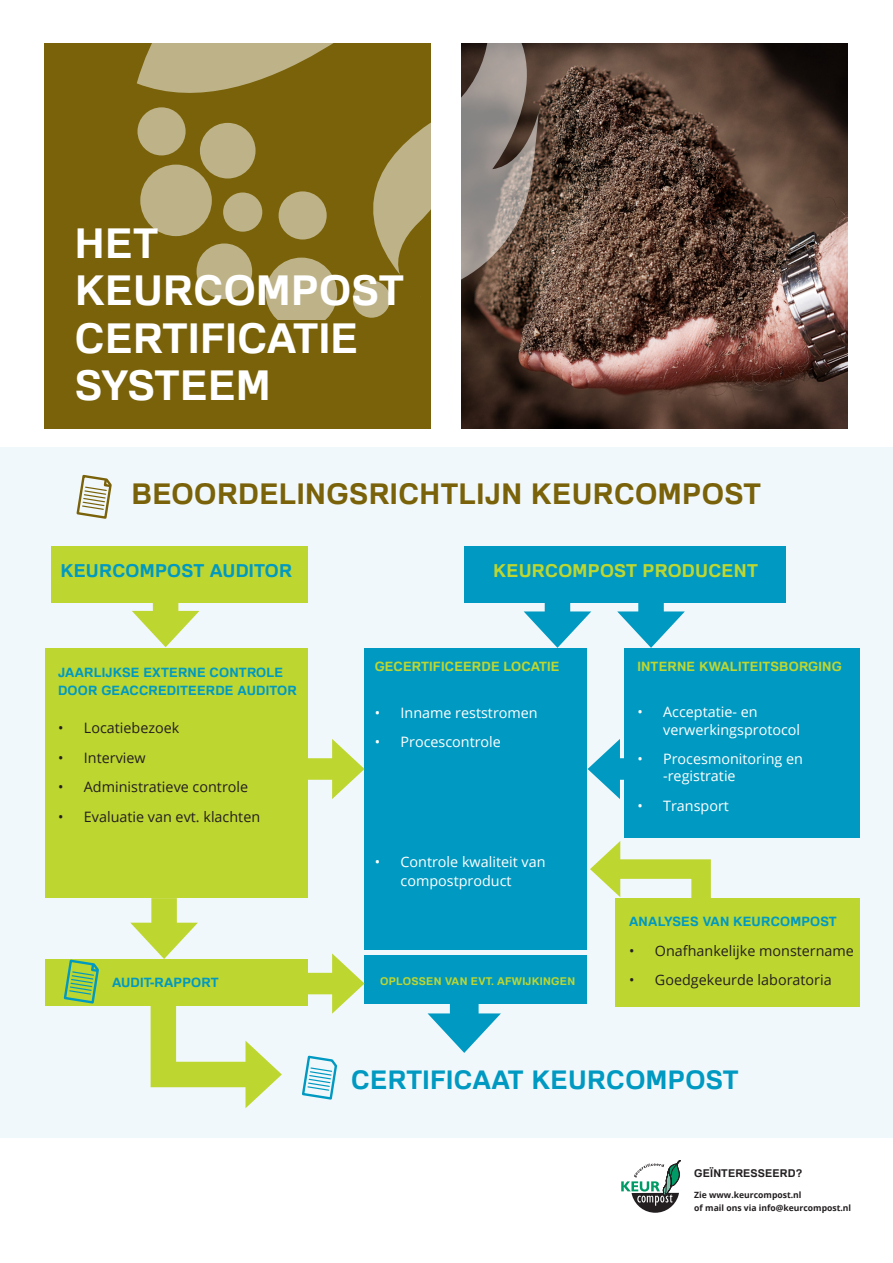
<style>
.page{position:relative;width:893px;height:1263px;background:#fff}
.page>*{position:absolute;margin:0;border:0;box-sizing:border-box;transform-origin:0 0}
.COVER_TITEL_36PT{font:700 41.25px/47.2px "Familiar Pro";letter-spacing:.01em;color:#fff}
.kopje_groen{font:700 28.65px "Familiar Pro";letter-spacing:.015em;color:#796209}
.kopje_groen-2{font:700 25.8px "Familiar Pro";letter-spacing:.015em;color:#0099c1}
.PosterA0_kopje2{font:700 18px "Familiar Pro";letter-spacing:.015em;color:#bed630}
.PosterA0_kopje2-2{font:700 18px "Familiar Pro";letter-spacing:.015em;color:#0099c1}
.PosterA0_opsom{font:14.4px/17.2px "Open Sans";color:#fff}
.PosterA0_opsom-2{font:14.4px "Open Sans";color:#231f20}
.PosterA0_kopje2-3{font:700 12.9px/17.2px "Familiar Pro";letter-spacing:.015em;color:#0099c1}
.PosterA0_kopje2-4{font:700 12.9px "Familiar Pro";letter-spacing:.015em;color:#bed630}
.t1{font:700 10.8px "Familiar Pro";letter-spacing:.025em;color:#bed630}
.kopje_blauw{font:700 10.8px "Familiar Pro";letter-spacing:.015em;color:#231f20}
.Leden_naam{font:700 8.55px/12.9px "Open Sans";color:#231f20}
</style>
<div class="page">
<div style="left:0;top:448px;width:893px;height:690px;background:#f1f8fb"></div>
<div style="left:45px;top:648px;width:263px;height:250px;background:#bed630"></div>
<div style="left:45px;top:959px;width:263px;height:47px;background:#bed630"></div>
<div style="left:616px;top:898px;width:244px;height:109px;background:#bed630"></div>
<div style="left:364px;top:648px;width:223px;height:301px;background:#0099c1"></div>
<div style="left:364px;top:956px;width:223px;height:48px;background:#0099c1"></div>
<div style="left:625px;top:648px;width:235px;height:190px;background:#0099c1"></div>
<div style="left:464px;top:546px;width:322px;height:57px;background:#0099c1"></div>
<div style="left:51px;top:546px;width:257px;height:57px;background:#bed630"></div>
<svg style="left:621px;top:1160px;width:59px;height:53px"></svg>
<div style="left:151px;top:898px;width:26px;height:38px;background:#bed630"></div>
<svg style="left:130px;top:923px;width:152px;height:185px"></svg>
<div style="left:608px;top:758px;width:28px;height:22px;background:#0099c1"></div>
<svg style="left:588px;top:739px;width:32px;height:60px"></svg>
<div style="left:267px;top:758px;width:77px;height:22px;background:#bed630"></div>
<svg style="left:332px;top:739px;width:32px;height:60px"></svg>
<div style="left:267px;top:973px;width:77px;height:21px;background:#bed630"></div>
<svg style="left:332px;top:953px;width:32px;height:61px"></svg>
<div style="left:545px;top:578px;width:25px;height:47px;background:#0099c1"></div>
<svg style="left:524px;top:611px;width:67px;height:37px"></svg>
<div style="left:450px;top:983px;width:29px;height:44px;background:#0099c1"></div>
<svg style="left:428px;top:1013px;width:73px;height:40px"></svg>
<div style="left:153px;top:595px;width:25px;height:29px;background:#bed630"></div>
<svg style="left:132px;top:611px;width:67px;height:36px"></svg>
<div style="left:638px;top:578px;width:26px;height:47px;background:#0099c1"></div>
<svg style="left:617px;top:611px;width:68px;height:37px"></svg>
<img style="left:461px;top:43px;width:386px;height:386px">
<div style="left:44px;top:42px;width:387px;height:388px;background:#796209"></div>
<div style="left:140px;top:165px;width:72px;height:71px;background:#beb388;border-radius:50%"></div>
<svg style="left:266px;top:258px;width:71px;height:62px;background:#b3a673"></svg>
<div style="left:197px;top:243px;width:55px;height:56px;background:#beb388;border-radius:50%"></div>
<div style="left:200px;top:123px;width:56px;height:55px;background:#beb388;border-radius:50%"></div>
<div style="left:138px;top:107px;width:48px;height:48px;background:#beb388;border-radius:50%"></div>
<div style="left:279px;top:191px;width:48px;height:48px;background:#beb388;border-radius:50%"></div>
<div style="left:223px;top:192px;width:39px;height:40px;background:#beb388;border-radius:50%"></div>
<div style="left:353px;top:281px;width:37px;height:37px;background:#beb388;border-radius:50%"></div>
<svg style="left:137px;top:43px;width:197px;height:88px"></svg>
<svg style="left:353px;top:43px;width:221px;height:254px"></svg>
<div style="left:0;top:8px;width:893px;height:35px;background:#fff"></div>
<div style="left:0;top:429px;width:893px;height:17px;background:#fff"></div>
<svg style="left:63px;top:959px;width:36px;height:45px"></svg>
<svg style="left:302px;top:1055px;width:35px;height:45px"></svg>
<svg style="left:76px;top:474px;width:36px;height:45px"></svg>
<svg style="left:590px;top:841px;width:121px;height:82px"></svg>
<p class="COVER_TITEL_36PT" style="left:75px;top:219px;width:85px">HET</p>
<p class="COVER_TITEL_36PT" style="left:75px;top:266px;width:331px">KEURCOMPOST<br>CERTIFICATIE</p>
<p class="COVER_TITEL_36PT" style="left:75px;top:361px;width:197px">SYSTEEM</p>
<p class="kopje_groen" style="left:131px;top:476px;width:631px">BEOORDELINGSRICHTLIJN KEURCOMPOST</p>
<p class="PosterA0_kopje2-2" style="left:60px;top:559px;width:233px">KEURCOMPOST AUDITOR</p>
<p class="PosterA0_kopje2" style="left:493px;top:559px;width:266px">KEURCOMPOST PRODUCENT</p>
<p class="PosterA0_kopje2-3" style="left:58px;top:664px;width:240px">JAARLIJKSE EXTERNE CONTROLE<br>DOOR GEACCREDITEERDE AUDITOR</p>
<p class="PosterA0_opsom-2" style="left:58px;top:718px;width:123px">• Locatiebezoek</p>
<p class="PosterA0_opsom-2" style="left:58px;top:748px;width:89px">• Interview</p>
<p class="PosterA0_opsom-2" style="left:58px;top:777px;width:192px">• Administratieve controle</p>
<p class="PosterA0_opsom-2" style="left:58px;top:807px;width:204px">• Evaluatie van evt. klachten</p>
<p class="PosterA0_kopje2-3" style="left:112px;top:974px;width:108px">AUDIT-RAPPORT</p>
<p class="PosterA0_kopje2-4" style="left:375px;top:658px;width:186px">GECERTIFICEERDE LOCATIE</p>
<p class="PosterA0_opsom" style="left:375px;top:703px;width:165px">• Inname reststromen</p>
<p class="PosterA0_opsom" style="left:375px;top:733px;width:128px">• Procescontrole</p>
<p class="PosterA0_opsom" style="left:375px;top:852px;width:172px;line-height:19.4px;text-align:center">• Controle kwaliteit van compostproduct</p>
<p class="PosterA0_kopje2-4" style="left:637px;top:658px;width:206px">INTERNE KWALITEITSBORGING</p>
<p class="PosterA0_opsom" style="left:663px;top:703px;width:139px;text-indent:-26px">• Acceptatie- en verwerkingsprotocol</p>
<p class="PosterA0_opsom" style="left:663px;top:750px;width:141px;text-indent:-26px">• Procesmonitoring en -registratie</p>
<p class="PosterA0_opsom" style="left:637px;top:796px;width:93px">• Transport</p>
<p class="PosterA0_kopje2-3" style="left:629px;top:913px;width:209px">ANALYSES VAN KEURCOMPOST</p>
<p class="PosterA0_opsom-2" style="left:629px;top:941px;width:226px">• Onafhankelijke monstername</p>
<p class="t1" style="left:380px;top:975px;width:196px">OPLOSSEN VAN EVT. AFWIJKINGEN</p>
<p class="PosterA0_opsom-2" style="left:629px;top:970px;width:204px">• Goedgekeurde laboratoria</p>
<p class="kopje_groen-2" style="left:351px;top:1064px;width:389px">CERTIFICAAT KEURCOMPOST</p>
<p class="kopje_blauw" style="left:694px;top:1166px;width:110px">GEÏNTERESSEERD?</p>
<p class="Leden_naam" style="left:694px;top:1189px;width:158px">Zie www.keurcompost.nl<br>of mail ons via info@keurcompost.nl</p>
</div>
